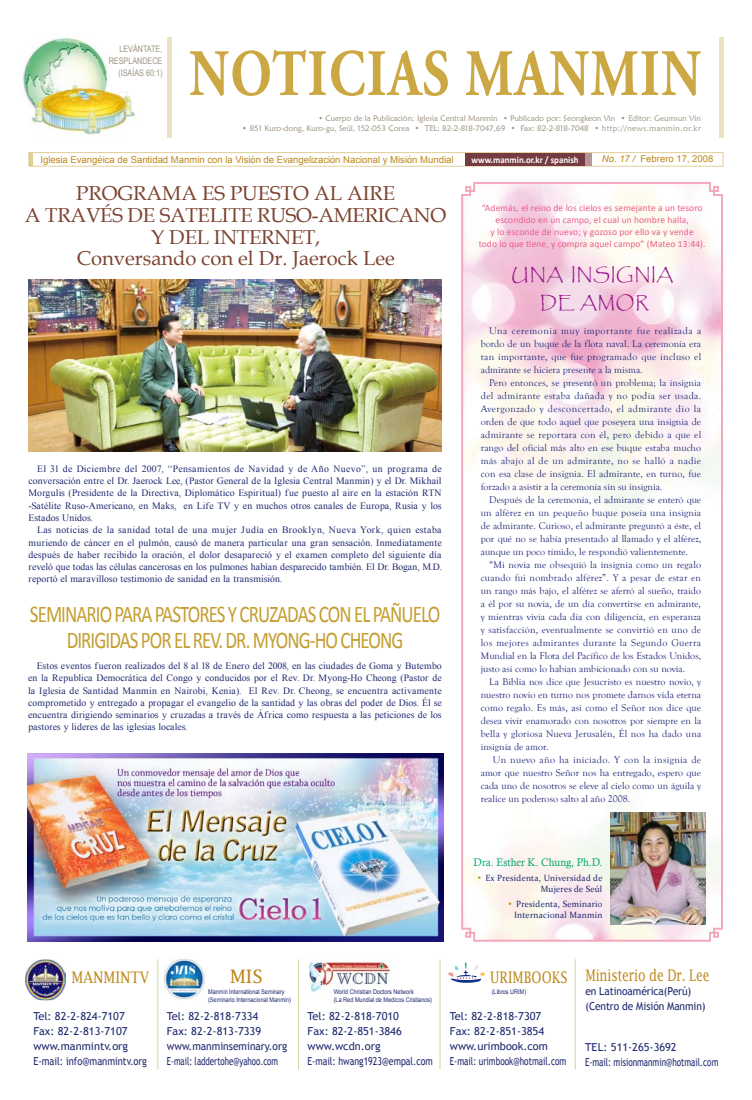
<style>
.page{position:relative;width:752px;height:1100px;background:#fff}
.page>*{position:absolute;margin:0;border:0;box-sizing:border-box;transform-origin:0 0}
.t1{font:700 66px "Adobe Garamond Pro";letter-spacing:.03em;color:#cca845;scale:.8 1}
.t2{font:24px/26px "Calibri";letter-spacing:-.05em;color:#c59e30;text-align:center;scale:.79 1}
.t3{font:20.1px/21.9px "Book Antiqua";color:#7c4330;text-align:center}
.t4{font:18.6px "Lucida Fax";color:#bd8819}
.t5{font:17px/27.7px "Papyrus";letter-spacing:.05em;color:#910b82;text-align:center}
.t6{font:16px "Lucida Fax";color:#bd8819;scale:.75 1}
.t7{font:16px "Lucida Fax";color:#bd8819;scale:.8 1}
.t8{font:16px "Lucida Fax";color:#bd8819;scale:.85 1}
.t9{font:11px/15px "Trebuchet MS";color:#20296f}
.t10{font:11px/15px "Trebuchet MS";color:#20296f;scale:.93 1}
.t11{font:11px "Calisto";color:#00a673;scale:.95 1}
.t12{font:10px/13px "Goudy Old Style T";color:#1f2678;text-align:justify}
.t13{font:9.8px/12.3px "Times New Roman";letter-spacing:.01em;color:#20296f;text-align:justify}
.t14{font:9.5px/12px "Calibri";letter-spacing:.01em;color:#ea5d8b;text-align:center}
.t15{font:9.5px "Arial";color:#bd8819}
.t16{font:700 9.5px "Calibri";color:#fff;scale:.93 1}
.t17{font:9px/11.5px "Constantia";letter-spacing:.03em;color:#20296f;text-align:right;scale:.95 1}
.t18{font:9px/12px "Arial";color:#9e9383;text-align:right;scale:.8 1}
.t19{font:8px "Maiandra GD";color:#9e9383}
.t20{font:6.5px/8px "Arial";color:#20296f;scale:.85 1}
.s1{font-family:"Trebuchet MS"}
.s2{font-style:italic}
.s3{font-size:12px;color:#c59e30}
</style>
<div class="page">
<img style="left:22px;top:38px;width:114px;height:99px">
<div style="left:167px;top:37px;width:5px;height:101px;background:#ede2c1"></div>
<svg style="left:29px;top:153px;width:4px;height:13px"></svg>
<hr style="left:719px;top:37px;width:4px;height:100px;background:#ede2c1">
<img style="left:159px;top:955px;width:48px;height:48px;border-radius:24px">
<hr style="left:157px;top:959px;width:1px;height:110px;background:#a2af3b">
<hr style="left:439px;top:959px;width:1px;height:110px;background:#a2af3b">
<hr style="left:298px;top:959px;width:1px;height:110px;background:#a2af3b">
<hr style="left:574px;top:959px;width:1px;height:110px;background:#a2af3b">
<img style="left:25px;top:959px;width:41px;height:41px">
<img style="left:308px;top:960px;width:83px;height:32px">
<svg style="left:448px;top:962px;width:40px;height:21px"></svg>
<svg style="left:461px;top:182px;width:262px;height:760px"></svg>
<img style="left:29px;top:279px;width:412px;height:172px">
<img style="left:610px;top:812px;width:95px;height:112px">
<div style="left:465px;top:153px;width:121px;height:13px;background:#753b43"></div>
<div style="left:585px;top:153px;width:6px;height:13px;background:#b69595"></div>
<img style="left:28px;top:753px;width:415px;height:188px">
<p class="t18" style="left:109px;top:43px;width:69px">LEVÁNTATE,<br>RESPLANDECE (ISAÍAS 60:1)</p>
<h1 class="t1" style="left:189px;top:36px;width:640px">NOTICIAS MANMIN</h1>
<p class="t19" style="left:318px;top:113px;width:384px">• Cuerpo de la Publicación: Iglesia Central Manmin • Publicado por: Seongkeon Vin • Editor: Geumsun Vin</p>
<p class="t19" style="left:242px;top:123px;width:460px">• 851 Kuro-dong, Kuro-gu, Seúl, 152-053 Corea • TEL: 82-2-818-7047,69 • Fax: 82-2-818-7048 • http://news.manmin.or.kr</p>
<p class="t15" style="left:40px;top:153px;width:414px">Iglesia Evang<span class="s1">é</span>ica de Santidad Manmin con la Visi<span class="s1">ó</span>n de Evangelizaci<span class="s1">ó</span>n Nacional y Misi<span class="s1">ó</span>n Mundial</p>
<p class="t15" style="left:601px;top:153px;width:113px"><span class="s2">No. 17 /</span> Febrero 17, 2008</p>
<p class="t16" style="left:471px;top:154px;width:116px">www.manmin.or.kr / spanish</p>
<h3 class="t3" style="left:25px;top:182px;width:422px">PROGRAMA ES PUESTO AL AIRE<br>A TRAVÉS DE SATELITE RUSO-AMERICANO<br>Y DEL INTERNET,<br>Conversando con el Dr. Jaerock Lee</h3>
<p class="t13" style="left:28px;top:462px;width:414px;text-indent:9px">El 31 de Diciembre del 2007, “Pensamientos de Navidad y de Año Nuevo”, un programa de conversación entre el Dr. Jaerock Lee, (Pastor General de la Iglesia Central Manmin) y el Dr. Mikhail Morgulis (Presidente de la Directiva, Diplomático Espiritual) fue puesto al aire en la estación RTN -Satélite Ruso-Americano, en Maks, en Life TV y en muchos otros canales de Europa, Rusia y los Estados Unidos.</p>
<p class="t13" style="left:28px;top:524px;width:415px;text-indent:9px">Las noticias de la sanidad total de una mujer Judía en Brooklyn, Nueva York, quien estaba muriendo de cáncer en el pulmón, causó de manera particular una gran sensación. Inmediatamente después de haber recibido la oración, el dolor desapareció y el examen completo del siguiente día reveló que todas las células cancerosas en los pulmones habían desparecido también. El Dr. Bogan, M.D. reportó el maravilloso testimonio de sanidad en la transmisión.</p>
<h2 class="t2" style="left:30px;top:600px;width:520px">SEMINARIO PARA PASTORES Y CRUZADAS CON EL PAÑUELO<br>DIRIGIDAS POR EL REV. DR. MYONG-HO CHEONG</h2>
<p class="t13" style="left:28px;top:659px;width:415px;text-indent:9px">Estos eventos fueron realizados del 8 al 18 de Enero del 2008, en las ciudades de Goma y Butembo en la Republica Democrática del Congo y conducidos por el Rev. Dr. Myong-Ho Cheong (Pastor de la Iglesia de Santidad Manmin en Nairobi, Kenia). El Rev. Dr. Cheong, se encuentra activamente comprometido y entregado a propagar el evangelio de la santidad y las obras del poder de Dios. Él se encuentra dirigiendo seminarios y cruzadas a través de África como respuesta a las peticiones de los pastores y lideres de las iglesias locales.</p>
<p class="t14" style="left:478px;top:202px;width:228px">“Además, el reino de los cielos es semejante a un tesoro escondido en un campo, el cual un hombre halla,<br>y lo esconde de nuevo; y gozoso por ello va y vende<br>todo lo que tiene, y compra aquel campo” (Mateo 13:44).</p>
<h3 class="t5" style="left:511px;top:261px;width:163px">UNA INSIGNIA<br>DE AMOR</h3>
<p class="t12" style="left:480px;top:324px;width:222px;text-indent:8px">Una ceremonia muy importante fue realizada a bordo de un buque de la flota naval. La ceremonia era tan importante, que fue programado que incluso el admirante se hiciera presente a la misma.</p>
<p class="t12" style="left:480px;top:376px;width:222px;text-indent:8px">Pero entonces, se presentó un problema; la insignia del admirante estaba dañada y no podía ser usada.<br>Avergonzado y desconcertado, el admirante dio la orden de que todo aquel que poseyera una insignia de admirante se reportara con él, pero debido a que el rango del oficial más alto en ese buque estaba mucho más abajo al de un admirante, no se halló a nadie con esa clase de insignia. El admirante, en turno, fue forzado a asistir a la ceremonia sin su insignia.</p>
<p class="t12" style="left:480px;top:493px;width:222px;text-indent:8px">Después de la ceremonia, el admirante se enteró que un alférez en un pequeño buque poseía una insignia de admirante. Curioso, el admirante preguntó a éste, el por qué no se había presentado al llamado y el alférez, aunque un poco tímido, le respondió valientemente.</p>
<p class="t12" style="left:480px;top:558px;width:222px;text-indent:8px">“Mi novia me obsequió la insignia como un regalo cuando fui nombrado alférez”. Y a pesar de estar en un rango más bajo, el alférez se aferró al sueño, traído a él por su novia, de un día convertirse en admirante, y mientras vivía cada día con diligencia, en esperanza y satisfacción, eventualmente se convirtió en uno de los mejores admirantes durante la Segundo Guerra Mundial en la Flota del Pacífico de los Estados Unidos, justo así como lo habían ambicionado con su novia.</p>
<p class="t12" style="left:480px;top:675px;width:222px;text-indent:8px">La Biblia nos dice que Jesucristo es nuestro novio, y nuestro novio en turno nos promete darnos vida eterna como regalo. Es más, así como el Señor nos dice que desea vivir enamorado con nosotros por siempre en la bella y gloriosa Nueva Jerusalén, Él nos ha dado una insignia de amor.</p>
<p class="t12" style="left:480px;top:753px;width:222px;text-indent:12px">Un nuevo año ha iniciado. Y con la insignia de amor que nuestro Señor nos ha entregado, espero que cada uno de nosotros se eleve al cielo como un águila y realice un poderoso salto al año 2008.</p>
<p class="t11" style="left:473px;top:855px;width:137px">Dra. Esther K. Chung, Ph.D.</p>
<p class="t17" style="left:477px;top:871px;width:133px"><span class="s3">•</span> Ex Presidenta, Universidad de<br>Mujeres de Seúl</p>
<p class="t17" style="left:508px;top:897px;width:100px;text-align:center"><span class="s3">•</span> Presidenta, Seminario<br>Internacional Manmin</p>
<h3 class="t8" style="left:71px;top:968px;width:93px">MANMINTV</h3>
<h3 class="t4" style="left:229px;top:965px;width:34px">MIS</h3>
<p class="t20" style="left:208px;top:987px;width:99px">Manmin International Seminary (Seminario Internacional Manmin)</p>
<p class="t20" style="left:333px;top:987px;width:117px">World Christian Doctors Network<br>(La Red Mundial de Medicos Cristianos)</p>
<p class="t9" style="left:33px;top:1008px;width:115px">Tel: 82-2-824-7107<br>Fax: 82-2-813-7107 www.manmintv.org<br>E-mail: info@manmintv.org</p>
<p class="t9" style="left:307px;top:1008px;width:127px">Tel: 82-2-818-7010<br>Fax: 82-2-851-3846 www.wcdn.org<br>E-mail: hwang1923@empal.com</p>
<p class="t9" style="left:167px;top:1008px;width:122px">Tel: 82-2-818-7334<br>Fax: 82-2-813-7339 www.manminseminary.org<br>E-mail: laddertohe@yahoo.com</p>
<h3 class="t7" style="left:490px;top:968px;width:98px">URIMBOOKS</h3>
<p class="t9" style="left:449px;top:1008px;width:118px">Tel: 82-2-818-7307<br>Fax: 82-2-851-3854 www.urimbook.com<br>E-mail: urimbook@hotmail.com</p>
<p class="t20" style="left:491px;top:987px;width:42px">(Libros URIM)</p>
<h3 class="t6" style="left:585px;top:966px;width:167px">Ministerio de Dr. Lee</h3>
<p class="t10" style="left:585px;top:984px;width:131px">en Latinoamérica(Perú) (Centro de Misión Manmin)</p>
<p class="t9" style="left:584px;top:1039px;width:135px">TEL: 511-265-3692<br>E-mail: misionmanmin@hotmail.com</p>
</div>
